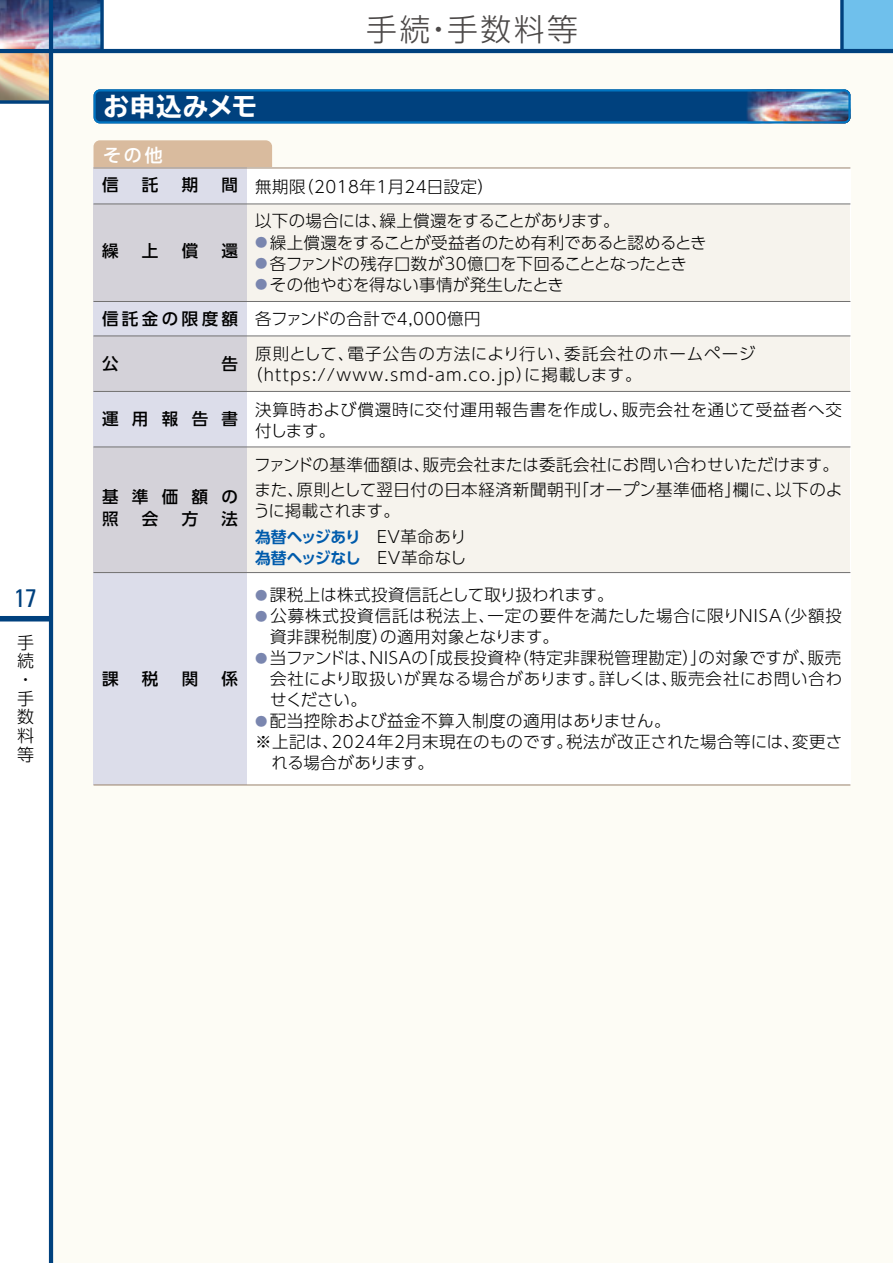
<style>
.page{position:relative;width:893px;height:1263px;background:#fff}
.page>*{position:absolute;margin:0;border:0;box-sizing:border-box;transform-origin:0 0}
.t1{font:300 30.9px "UD Shin Go Pro";letter-spacing:.08em;color:#4c4948}
.t2{font:700 expanded 25.5px "TBUD Go Std";letter-spacing:.025em;color:#fff}
.t3{font:condensed 25.5px "Univers";color:#00417e}
.t4{font:500 18px "UD Shin Go Pro";color:#fff}
.t5{font:300 16.95px/18.8px "UD Shin Go Pro";color:#000}
.t6{font:300 16.5px/34.5px "UD Shin Go Pro";letter-spacing:.02em;color:#000}
.t7{font:300 16.5px/35.8px "UD Shin Go Pro";letter-spacing:.05em;color:#000}
.t8{font:500 16.5px/21.3px "UD Shin Go Pro";letter-spacing:.81em;color:#000}
.t9{font:300 16.5px "UD Shin Go Pro";letter-spacing:-.005em;color:#000}
.t10{font:300 16.5px "UD Shin Go Pro";letter-spacing:-.025em;color:#000}
.t11{font:300 16.5px "UD Shin Go Pro";letter-spacing:-.02em;color:#000}
.t12{font:300 16.5px "UD Shin Go Pro";letter-spacing:-.01em;color:#000}
.t13{font:500 16.5px "UD Shin Go Pro";letter-spacing:.205em;color:#000}
.t14{font:700 15.75px/21px "UD Shin Go Pro De";letter-spacing:-.035em;color:#005bac}
.s1{font-size:12.3px;color:#7a86af}
.s2{font-family:"UD Shin Go Pro";font-weight:300;font-size:16.5px;color:#000}
</style>
<div class="page">
<img style="left:0;top:0;width:49px;height:49px">
<svg style="left:53px;top:0;width:47px;height:49px;background:#5884b7"></svg>
<svg style="left:0;top:53px;width:49px;height:47px;background:#e1c299"></svg>
<div style="left:51px;top:49px;width:842px;height:1214px;background:#fdfcf5"></div>
<div style="left:842px;top:0;width:51px;height:51px;background:#6fc0ec"></div>
<svg style="left:840px;top:0;width:4px;height:49px"></svg>
<div style="left:0;top:616px;width:51px;height:5px;background:#00417e"></div>
<hr style="left:49px;top:0;width:4px;height:1263px;background:#00417e">
<hr style="left:0;top:49px;width:893px;height:4px;background:#00417e">
<svg style="left:0;top:100px;width:49px;height:4px"></svg>
<svg style="left:100px;top:0;width:4px;height:49px"></svg>
<svg style="left:94px;top:89px;width:756px;height:34px;background:#10508a"></svg>
<div style="left:93px;top:140px;width:179px;height:34px;background:#d9bb9e;border-radius:6px"></div>
<div style="left:247px;top:168px;width:603px;height:617px;background:#fff"></div>
<div style="left:93px;top:168px;width:154px;height:617px;background:#dcddea"></div>
<svg style="left:93px;top:205px;width:757px;height:96px;background:#efece8"></svg>
<svg style="left:93px;top:337px;width:757px;height:54px;background:#eeece8"></svg>
<svg style="left:93px;top:448px;width:757px;height:124px;background:#efece8"></svg>
<hr style="left:94px;top:167px;width:756px;height:1px;background:#9d8771">
<hr style="left:93px;top:204px;width:757px;height:1px;background:#727171">
<hr style="left:93px;top:301px;width:757px;height:1px;background:#727171">
<hr style="left:93px;top:336px;width:757px;height:1px;background:#727171">
<hr style="left:93px;top:447px;width:757px;height:1px;background:#727171">
<hr style="left:93px;top:572px;width:757px;height:1px;background:#727171">
<hr style="left:93px;top:784px;width:757px;height:1px;background:#9d8771">
<hr style="left:93px;top:391px;width:757px;height:1px;background:#727171">
<hr style="left:892px;top:0;width:1px;height:51px;background:#0068b7">
<h2 class="t3" style="left:14px;top:582px;width:24px">17</h2>
<p class="t5" style="left:17px;top:632px;width:18px">手続・手数料等</p>
<h1 class="t1" style="left:366px;top:4px;width:213px">手続・手数料等</h1>
<h2 class="t2" style="left:104px;top:92px;width:155px">お申込みメモ</h2>
<p class="t4" style="left:103px;top:140px;width:61px">その他</p>
<p class="t8" style="left:102px;top:174px;width:18px">信</p>
<p class="t8" style="left:142px;top:174px;width:18px">託</p>
<p class="t8" style="left:182px;top:174px;width:18px">期</p>
<p class="t8" style="left:222px;top:174px;width:18px">間</p>
<p class="t6" style="left:255px;top:169px;width:366px">無期限（2018年1月24日設定）<br>以下の場合には、繰上償還をすることがあります。</p>
<p class="t9" style="left:255px;top:229px;width:453px"><span class="s1">●</span> 繰上償還をすることが受益者のため有利であると認めるとき</p>
<p class="t10" style="left:255px;top:250px;width:433px"><span class="s1">●</span> 各ファンドの残存口数が30億口を下回ることとなったとき</p>
<p class="t6" style="left:255px;top:266px;width:502px"><span class="s1">●</span> その他やむを得ない事情が発生したとき<br>各ファンドの合計で4,000億円<br>原則として、電子公告の方法により行い、委託会社のホームページ</p>
<p class="t7" style="left:255px;top:356px;width:588px;text-indent:-9px">（https://www.smd-am.co.jp）に掲載します。<br>決算時および償還時に交付運用報告書を作成し、販売会社を通じて受益者へ交</p>
<p class="t6" style="left:255px;top:413px;width:82px">付します。</p>
<p class="t8" style="left:102px;top:239px;width:18px">繰</p>
<p class="t8" style="left:142px;top:239px;width:18px">上</p>
<p class="t8" style="left:182px;top:239px;width:18px">償</p>
<p class="t8" style="left:222px;top:239px;width:18px">還</p>
<p class="t13" style="left:102px;top:306px;width:138px">信託金の限度額</p>
<p class="t8" style="left:102px;top:352px;width:18px">公</p>
<p class="t8" style="left:222px;top:352px;width:18px">告</p>
<p class="t8" style="left:102px;top:408px;width:138px">運用報告書</p>
<p class="t8" style="left:102px;top:486px;width:137px">基準価額の照</p>
<p class="t8" style="left:142px;top:507px;width:18px">会</p>
<p class="t8" style="left:182px;top:507px;width:18px">方</p>
<p class="t8" style="left:222px;top:507px;width:18px">法</p>
<p class="t8" style="left:102px;top:668px;width:18px">課</p>
<p class="t8" style="left:142px;top:668px;width:18px">税</p>
<p class="t8" style="left:182px;top:668px;width:18px">関</p>
<p class="t8" style="left:222px;top:668px;width:18px">係</p>
<p class="t6" style="left:254px;top:451px;width:590px;line-height:25.5px">ファンドの基準価額は、販売会社または委託会社にお問い合わせいただけます。また、原則として翌日付の日本経済新聞朝刊「オープン基準価格」欄に、以下のよ</p>
<p class="t12" style="left:254px;top:498px;width:148px">うに掲載されます。</p>
<p class="t14" style="left:255px;top:526px;width:213px">為替ヘッジあり <span class="s2">ＥＶ革命あり</span>為替ヘッジなし <span class="s2">ＥＶ革命なし</span></p>
<p class="t6" style="left:255px;top:577px;width:360px"><span class="s1">●</span> 課税上は株式投資信託として取り扱われます。</p>
<p class="t6" style="left:270px;top:605px;width:573px;line-height:21px;text-indent:-15px"><span class="s1">●</span> 公募株式投資信託は税法上、一定の要件を満たした場合に限りNISA（少額投資非課税制度）の適用対象となります。</p>
<p class="t6" style="left:270px;top:647px;width:574px;line-height:21px;text-align:justify;text-indent:-15px"><span class="s1">●</span> 当ファンドは、NISAの「成長投資枠（特定非課税管理勘定）」の対象ですが、販売会社により取扱いが異なる場合があります。詳しくは、販売会社にお問い合わせください。</p>
<p class="t6" style="left:255px;top:703px;width:417px"><span class="s1">●</span> 配当控除および益金不算入制度の適用はありません。</p>
<p class="t6" style="left:255px;top:724px;width:589px">※上記は、2024年2月末現在のものです。税法が改正された場合等には、変更さ</p>
<p class="t11" style="left:271px;top:750px;width:164px">れる場合があります。</p>
</div>
